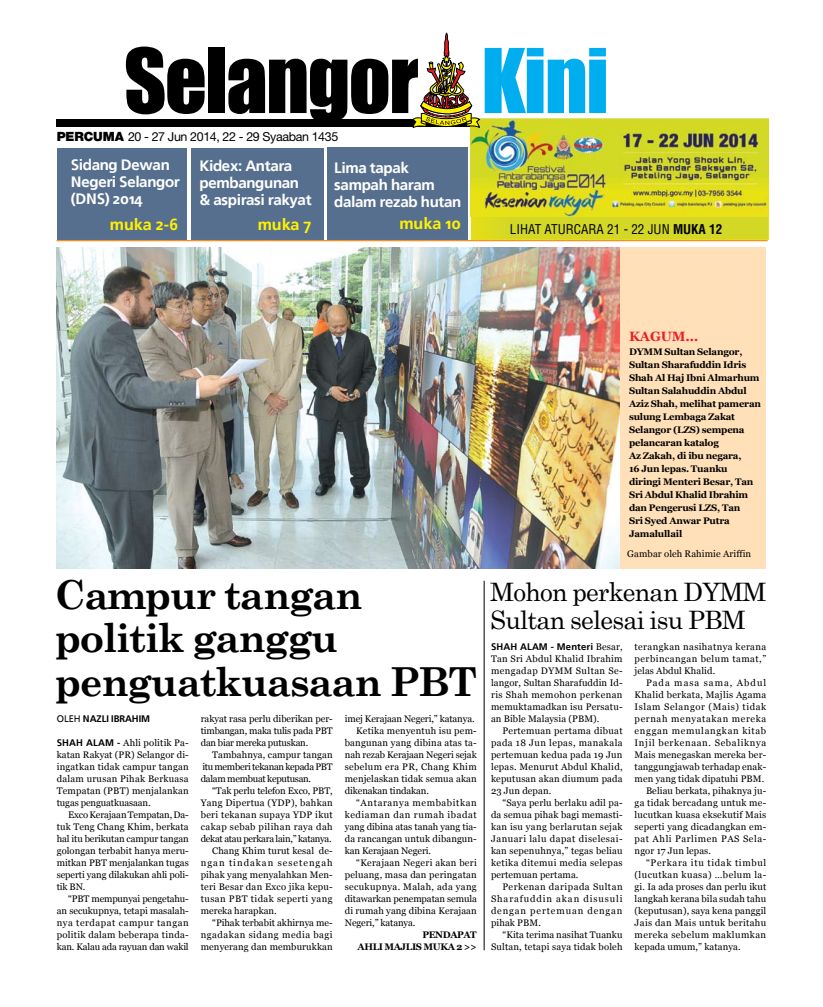
<style>
.page{position:relative;width:823px;height:1007px;background:#fff}
.page>*{position:absolute;margin:0;border:0;box-sizing:border-box;transform-origin:0 0}
.t1{font:82.3px "Impact";letter-spacing:-.02em;color:#000}
.t2{font:700 40px/43.7px "Century Schoolbook";letter-spacing:-.035em;color:#000}
.t3{font:25.4px/27.9px "Century Schoolbook";letter-spacing:-.03em;color:#000}
.t4{font:700 16px "Frutiger Linotype";color:#fff200}
.t5{font:700 15px/17px "Frutiger Linotype";letter-spacing:-.02em;color:#fff}
.t6{font:700 13.5px "Georgia";letter-spacing:-.01em;color:#ed1c24}
.t7{font:condensed 13.2px "Helvetica";color:#000}
.t8{font:12.4px "Helvetica Neue";letter-spacing:-.03em;color:#000}
.t9{font:9.5px/12px "Georgia";letter-spacing:.02em;color:#000;text-align:justify}
.t10{font:700 9.5px/13px "Georgia";letter-spacing:-.02em;color:#000}
.t11{font:9.5px "Georgia";letter-spacing:-.01em;color:#000}
.t12{font:9.5px "Georgia";letter-spacing:.06em;color:#000}
.t13{font:9.5px "Georgia";letter-spacing:.045em;color:#000}
.t14{font:9.5px "Georgia";letter-spacing:.07em;color:#000}
.t15{font:9.5px "Georgia";letter-spacing:-.005em;color:#000}
.t16{font:9.5px "Georgia";letter-spacing:.04em;color:#000}
.t17{font:9.5px "Georgia";letter-spacing:.105em;color:#000}
.t18{font:9.5px "Georgia";letter-spacing:-.03em;color:#000}
.t19{font:700 9.5px/12px "Georgia";letter-spacing:-.04em;color:#000;text-align:right}
.t20{font:9.5px "Georgia";letter-spacing:.055em;color:#000}
.t21{font:700 9.5px "Frutiger Linotype";letter-spacing:.01em;color:#000}
.t22{font:9.5px "Georgia";letter-spacing:.065em;color:#000}
.t23{font:700 9.5px "Frutiger Linotype";letter-spacing:-.01em;color:#000}
.t24{font:9.5px "Georgia";color:#000}
.s1{color:#00aeef}
.s2{font-weight:900;font-size:12.7px}
.s3{font-weight:700}
.s4{font-family:"Georgia";font-weight:400}
.s5{font-weight:400}
.s6{font-family:"Frutiger Linotype";font-weight:700}
</style>
<div class="page">
<div style="left:470px;top:215px;width:297px;height:25px;background:#d3d827"></div>
<div style="left:57px;top:247px;width:708px;height:321px;background:#ffe0b8"></div>
<div style="left:57px;top:119px;width:414px;height:7px;background:#000"></div>
<div style="left:55px;top:249px;width:129px;height:8px;background:#b4cbcb"></div>
<img style="left:470px;top:118px;width:297px;height:99px">
<div style="left:57px;top:148px;width:130px;height:93px;background:#576f8e"></div>
<div style="left:191px;top:148px;width:132px;height:93px;background:#576f8e"></div>
<img style="left:57px;top:247px;width:562px;height:321px">
<hr style="left:483px;top:580px;width:1px;height:370px;background:#000">
<div style="left:326px;top:147px;width:141px;height:93px;background:#576f8e"></div>
<hr style="left:56px;top:240px;width:711px;height:1px;background:#f7901e">
<svg style="left:412px;top:33px;width:67px;height:129px"></svg>
<h1 class="t1" style="left:124px;top:17px;width:486px">Selangor <span class="s1">Kini</span></h1>
<h3 class="t8" style="left:57px;top:129px;width:283px"><span class="s2">PERCUMA</span> 20 - 27 Jun 2014, 22 - 29 Syaaban 1435</h3>
<h3 class="t5" style="left:71px;top:156px;width:110px">Sidang Dewan<br>Negeri Selangor (DNS) 2014</h3>
<h3 class="t4" style="left:110px;top:214px;width:70px">muka 2-6</h3>
<h3 class="t5" style="left:199px;top:157px;width:113px">Kidex: Antara pembangunan &amp; aspirasi rakyat</h3>
<h3 class="t4" style="left:257px;top:215px;width:55px">muka 7</h3>
<h3 class="t5" style="left:334px;top:159px;width:128px">Lima tapak sampah haram dalam rezab hutan</h3>
<h3 class="t4" style="left:399px;top:214px;width:63px">muka 10</h3>
<h3 class="t7" style="left:509px;top:221px;width:214px">LIHAT ATURCARA 21 - 22 JUN <span class="s3">MUKA 12</span></h3>
<h3 class="t6" style="left:628px;top:329px;width:71px">KAGUM…</h3>
<p class="t10" style="left:628px;top:345px;width:133px">DYMM Sultan Selangor,<br>Sultan Sharafuddin Idris<br>Shah Al Haj Ibni Almarhum<br>Sultan Salahuddin Abdul<br>Aziz Shah, melihat pameran sulung Lembaga Zakat<br>Selangor (LZS) sempena pelancaran katalog<br>Az Zakah, di ibu negara,<br>16 Jun lepas. Tuanku diringi Menteri Besar, Tan<br>Sri Abdul Khalid Ibrahim dan Pengerusi LZS, Tan<br>Sri Syed Anwar Putra<br>Jamalullail</p>
<p class="t9" style="left:627px;top:547px;width:125px">Gambar oleh Rahimie Ariffin</p>
<h2 class="t2" style="left:55px;top:570px;width:424px">Campur tangan politik ganggu penguatkuasaan PBT</h2>
<h3 class="t3" style="left:490px;top:575px;width:278px">Mohon perkenan DYMM<br>Sultan selesai isu PBM</h3>
<p class="t9" style="left:634px;top:640px;width:133px">terangkan nasihatnya kerana perbincangan belum tamat,” jelas Abdul Khalid.</p>
<p class="t17" style="left:645px;top:676px;width:122px">Pada masa sama, Abdul</p>
<p class="t9" style="left:634px;top:688px;width:133px">Khalid berkata, Majlis Agama</p>
<p class="t12" style="left:634px;top:700px;width:133px">Islam Selangor (Mais) tidak</p>
<p class="t22" style="left:634px;top:712px;width:133px">pernah menyatakan mereka</p>
<p class="t14" style="left:634px;top:724px;width:133px">enggan memulangkan kitab</p>
<p class="t14" style="left:634px;top:736px;width:133px">Injil berkenaan. Sebaliknya</p>
<p class="t9" style="left:634px;top:748px;width:133px">Mais menegaskan mereka ber-</p>
<p class="t9" style="left:634px;top:760px;width:133px">tanggungjawab terhadap enak-</p>
<p class="t9" style="left:634px;top:772px;width:131px">men yang tidak dipatuhi PBM.</p>
<p class="t9" style="left:645px;top:784px;width:122px">Beliau berkata, pihaknya ju-</p>
<p class="t9" style="left:634px;top:796px;width:133px">ga tidak bercadang untuk me-</p>
<p class="t9" style="left:634px;top:808px;width:133px">lucutkan kuasa eksekutif Mais</p>
<p class="t9" style="left:634px;top:820px;width:133px">seperti yang dicadangkan em-</p>
<p class="t12" style="left:634px;top:832px;width:133px">pat Ahli Parlimen PAS Sela-</p>
<p class="t9" style="left:634px;top:844px;width:78px">ngor 17 Jun lepas.</p>
<p class="t14" style="left:645px;top:856px;width:122px">“Perkara itu tidak timbul</p>
<p class="t13" style="left:634px;top:868px;width:133px">(lucutkan kuasa) …belum la-</p>
<p class="t9" style="left:634px;top:880px;width:133px">gi. Ia ada proses dan perlu ikut</p>
<p class="t9" style="left:634px;top:892px;width:133px">langkah kerana bila sudah tahu</p>
<p class="t9" style="left:634px;top:904px;width:133px">(keputusan), saya kena panggil</p>
<p class="t9" style="left:634px;top:916px;width:133px">Jais dan Mais untuk beritahu</p>
<p class="t13" style="left:634px;top:928px;width:133px">mereka sebelum maklumkan</p>
<p class="t9" style="left:634px;top:940px;width:107px">kepada umum,” katanya.</p>
<p class="t21" style="left:490px;top:640px;width:133px">SHAH ALAM - Menteri <span class="s4">Besar,</span></p>
<p class="t9" style="left:490px;top:652px;width:133px">Tan Sri Abdul Khalid Ibrahim mengadap DYMM Sultan Se&shy;langor, Sultan Sharafuddin Id&shy;ris Shah memohon perkenan memuktamadkan isu Persatu&shy;an Bible Malaysia (PBM).</p>
<p class="t9" style="left:490px;top:724px;width:133px;text-indent:11px">Pertemuan pertama dibuat pada 18 Jun lepas, manakala pertemuan kedua pada 19 Jun lepas. Menurut Abdul Khalid, keputusan akan diumum pada 23 Jun depan.</p>
<p class="t9" style="left:490px;top:796px;width:133px;text-indent:11px">“Saya perlu berlaku adil pa&shy;da semua pihak bagi memasti&shy;kan isu yang berlarutan sejak Januari lalu dapat diselesai&shy;kan sepenuhnya,” tegas beliau ketika ditemui media selepas pertemuan pertama.</p>
<p class="t9" style="left:490px;top:880px;width:133px;text-indent:11px">Perkenan daripada Sultan Sharafuddin akan disusuli dengan pertemuan dengan pihak PBM.</p>
<p class="t9" style="left:490px;top:928px;width:133px;text-align:right">“Kita terima nasihat Tuanku<br>Sultan, tetapi saya tidak boleh</p>
<p class="t11" style="left:344px;top:713px;width:131px">imej Kerajaan Negeri,” katanya.</p>
<p class="t9" style="left:356px;top:724px;width:122px">Ketika menyentuh isu pem-</p>
<p class="t9" style="left:344px;top:736px;width:133px">bangunan yang dibina atas ta-</p>
<p class="t11" style="left:344px;top:749px;width:133px">nah rezab Kerajaan Negeri sejak</p>
<p class="t16" style="left:344px;top:761px;width:133px">sebelum era PR, Chang Khim</p>
<p class="t9" style="left:344px;top:772px;width:133px">menjelaskan tidak semua akan</p>
<p class="t11" style="left:344px;top:785px;width:86px">dikenakan tindakan.</p>
<p class="t12" style="left:356px;top:797px;width:122px">“Antaranya membabitkan</p>
<p class="t12" style="left:344px;top:809px;width:133px">kediaman dan rumah ibadat</p>
<p class="t15" style="left:344px;top:821px;width:133px">yang dibina atas tanah yang tia-</p>
<p class="t9" style="left:344px;top:832px;width:133px">da rancangan untuk dibangun-</p>
<p class="t11" style="left:344px;top:845px;width:88px">kan Kerajaan Negeri.</p>
<p class="t9" style="left:356px;top:856px;width:122px">“Kerajaan Negeri akan beri</p>
<p class="t9" style="left:344px;top:868px;width:133px">peluang, masa dan peringatan</p>
<p class="t9" style="left:344px;top:880px;width:133px">secukupnya. Malah, ada yang</p>
<p class="t11" style="left:344px;top:893px;width:133px">ditawarkan penempatan semula</p>
<p class="t9" style="left:344px;top:904px;width:133px">di rumah yang dibina Kerajaan</p>
<p class="t11" style="left:344px;top:917px;width:72px">Negeri,” katanya.</p>
<p class="t19" style="left:357px;top:928px;width:121px">PENDAPAT<br>AHLI MAJLIS MUKA 2 &gt;&gt;</p>
<p class="t9" style="left:201px;top:712px;width:133px">rakyat rasa perlu diberikan per&shy;timbangan, maka tulis pada PBT dan biar mereka putuskan.</p>
<p class="t9" style="left:201px;top:748px;width:133px;text-indent:11px">Tambahnya, campur tangan itu memberi tekanan kepada PBT dalam membuat keputusan.</p>
<p class="t11" style="left:212px;top:785px;width:122px">“Tak perlu telefon Exco, PBT,</p>
<p class="t9" style="left:201px;top:796px;width:133px">Yang Dipertua (YDP), bahkan</p>
<p class="t9" style="left:201px;top:808px;width:133px">beri tekanan supaya YDP ikut</p>
<p class="t16" style="left:201px;top:821px;width:133px">cakap sebab pilihan raya dah</p>
<p class="t18" style="left:201px;top:833px;width:132px">dekat atau perkara lain,” katanya.</p>
<p class="t9" style="left:212px;top:844px;width:122px">Chang Khim turut kesal de-</p>
<p class="t17" style="left:201px;top:857px;width:133px">ngan tindakan sesetengah</p>
<p class="t9" style="left:201px;top:868px;width:133px">pihak yang menyalahkan Men-</p>
<p class="t9" style="left:201px;top:880px;width:133px">teri Besar dan Exco jika kepu-</p>
<p class="t13" style="left:201px;top:893px;width:133px">tusan PBT tidak seperti yang</p>
<p class="t24" style="left:201px;top:905px;width:77px">mereka harapkan.</p>
<p class="t15" style="left:212px;top:917px;width:122px">“Pihak terbabit akhirnya me-</p>
<p class="t20" style="left:201px;top:929px;width:133px">ngadakan sidang media bagi</p>
<p class="t9" style="left:201px;top:940px;width:133px">menyerang dan memburukkan</p>
<p class="t23" style="left:57px;top:712px;width:95px"><span class="s5">Oleh</span> NAZLI IBRAHIM</p>
<p class="t9" style="left:57px;top:736px;width:133px"><span class="s6">SHAH ALAM -</span> Ahli politik Pa&shy;katan Rakyat (PR) Selangor di&shy;ingatkan tidak campur tangan dalam urusan Pihak Berkuasa Tempatan (PBT) menjalankan tugas penguatkuasaan.</p>
<p class="t9" style="left:57px;top:808px;width:133px;text-indent:11px">Exco Kerajaan Tempatan, Da&shy;tuk Teng Chang Khim, berkata hal itu berikutan campur tangan golongan terbabit hanya meru&shy;mitkan PBT menjalankan tugas seperti yang dilakukan ahli poli&shy;tik BN.</p>
<p class="t9" style="left:57px;top:892px;width:133px;text-indent:11px">“PBT mempunyai pengetahu&shy;an secukupnya, tetapi masalah&shy;nya terdapat campur tangan politik dalam beberapa tinda&shy;kan. Kalau ada rayuan dan wakil</p>
</div>
